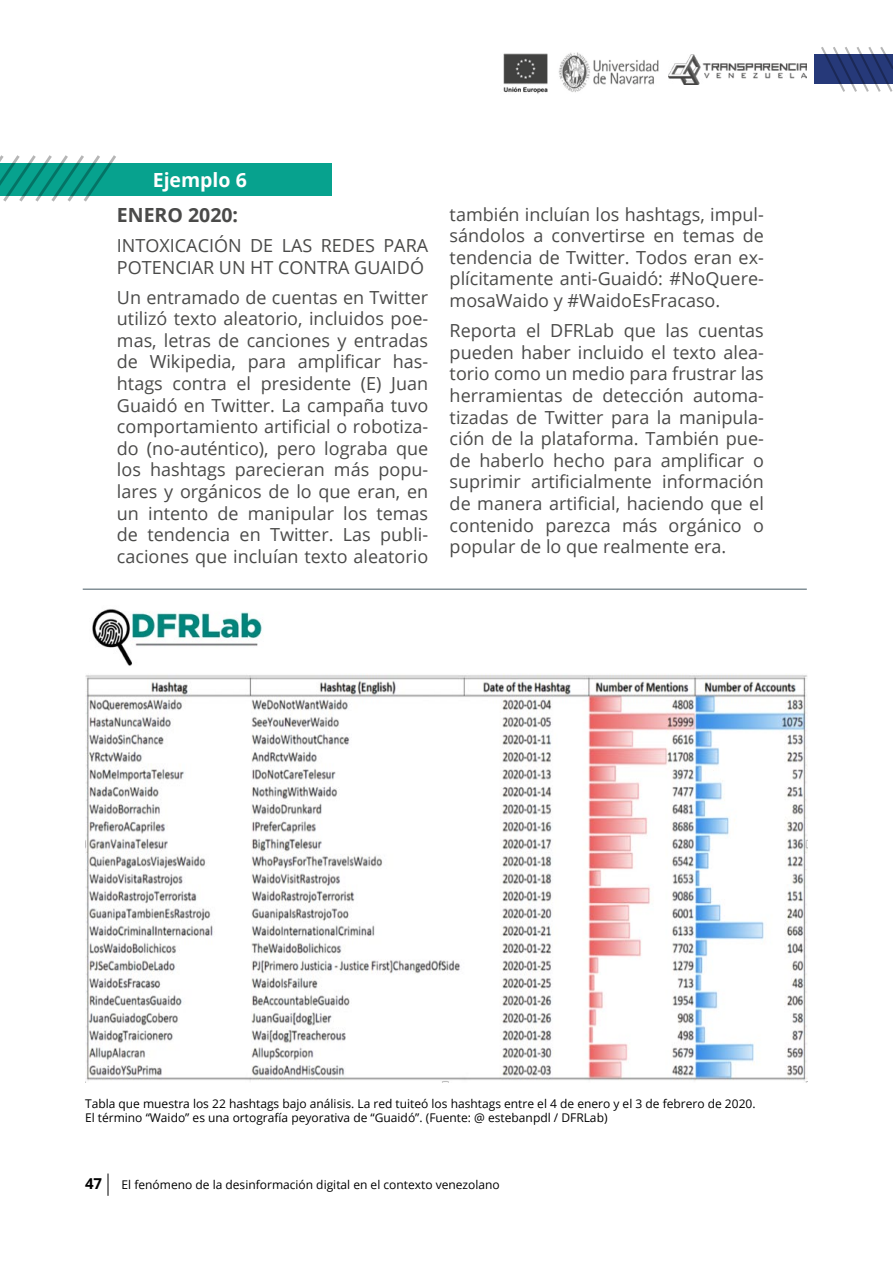
<style>
.page{position:relative;width:893px;height:1263px;background:#fff}
.page>*{position:absolute;margin:0;border:0;box-sizing:border-box;transform-origin:0 0}
.t1{font:700 19.5px "Open Sans";color:#4a4a49}
.t2{font:700 19.5px "Open Sans";color:#fff}
.t3{font:18px/21.6px "Open Sans";color:#4a4a49;text-align:justify}
.t4{font:700 15px "Open Sans";color:#000}
.t5{font:12px/14.4px "Open Sans";color:#000}
</style>
<div class="page">
<div style="left:814px;top:54px;width:79px;height:29px;background:#263979"></div>
<img style="left:669px;top:54px;width:138px;height:30px">
<img style="left:558px;top:52px;width:101px;height:40px">
<img style="left:503px;top:53px;width:45px;height:41px">
<svg style="left:108px;top:1173px;width:1px;height:23px"></svg>
<svg style="left:819px;top:47px;width:74px;height:45px"></svg>
<div style="left:0;top:163px;width:332px;height:32px;background:#07a28e"></div>
<svg style="left:0;top:155px;width:119px;height:47px"></svg>
<img style="left:92px;top:609px;width:170px;height:57px">
<img style="left:85px;top:674px;width:723px;height:408px">
<hr style="left:83px;top:589px;width:724px;height:1px;background:#455963">
<p class="t2" style="left:153px;top:166px;width:96px">Ejemplo 6</p>
<p class="t1" style="left:117px;top:201px;width:123px">ENERO 2020:</p>
<p class="t3" style="left:117px;top:234px;width:313px">INTOXICACIÓN DE LAS REDES PARA<br>POTENCIAR UN HT CONTRA GUAIDÓ</p>
<p class="t3" style="left:117px;top:286px;width:313px">Un entramado de cuentas en Twitter utilizó texto aleatorio, incluidos poe&shy;mas, letras de canciones y entradas de Wikipedia, para amplificar has&shy;htags contra el presidente (E) Juan Guaidó en Twitter. La campaña tuvo comportamiento artificial o robotiza&shy;do (no-auténtico), pero lograba que los hashtags parecieran más popu&shy;lares y orgánicos de lo que eran, en un intento de manipular los temas de tendencia en Twitter. Las publi&shy;caciones que incluían texto aleatorio</p>
<p class="t3" style="left:450px;top:203px;width:316px">también incluían los hashtags, impul&shy;sándolos a convertirse en temas de tendencia de Twitter. Todos eran ex&shy;plícitamente anti-Guaidó: #NoQuere&shy;mosaWaido y #WaidoEsFracaso.</p>
<p class="t3" style="left:450px;top:319px;width:316px">Reporta el DFRLab que las cuentas pueden haber incluido el texto alea&shy;torio como un medio para frustrar las herramientas de detección automa&shy;tizadas de Twitter para la manipula&shy;ción de la plataforma. También pue&shy;de haberlo hecho para amplificar o suprimir artificialmente información de manera artificial, haciendo que el contenido parezca más orgánico o popular de lo que realmente era.</p>
<p class="t5" style="left:85px;top:1096px;width:672px">Tabla que muestra los 22 hashtags bajo análisis. La red tuiteó los hashtags entre el 4 de enero y el 3 de febrero de 2020.<br>El término “Waido” es una ortografía peyorativa de “Guaidó”. (Fuente: @ estebanpdl / DFRLab)</p>
<p class="t4" style="left:85px;top:1173px;width:19px">47</p>
<p class="t5" style="left:122px;top:1177px;width:380px">El fenómeno de la desinformación digital en el contexto venezolano</p>
</div>
